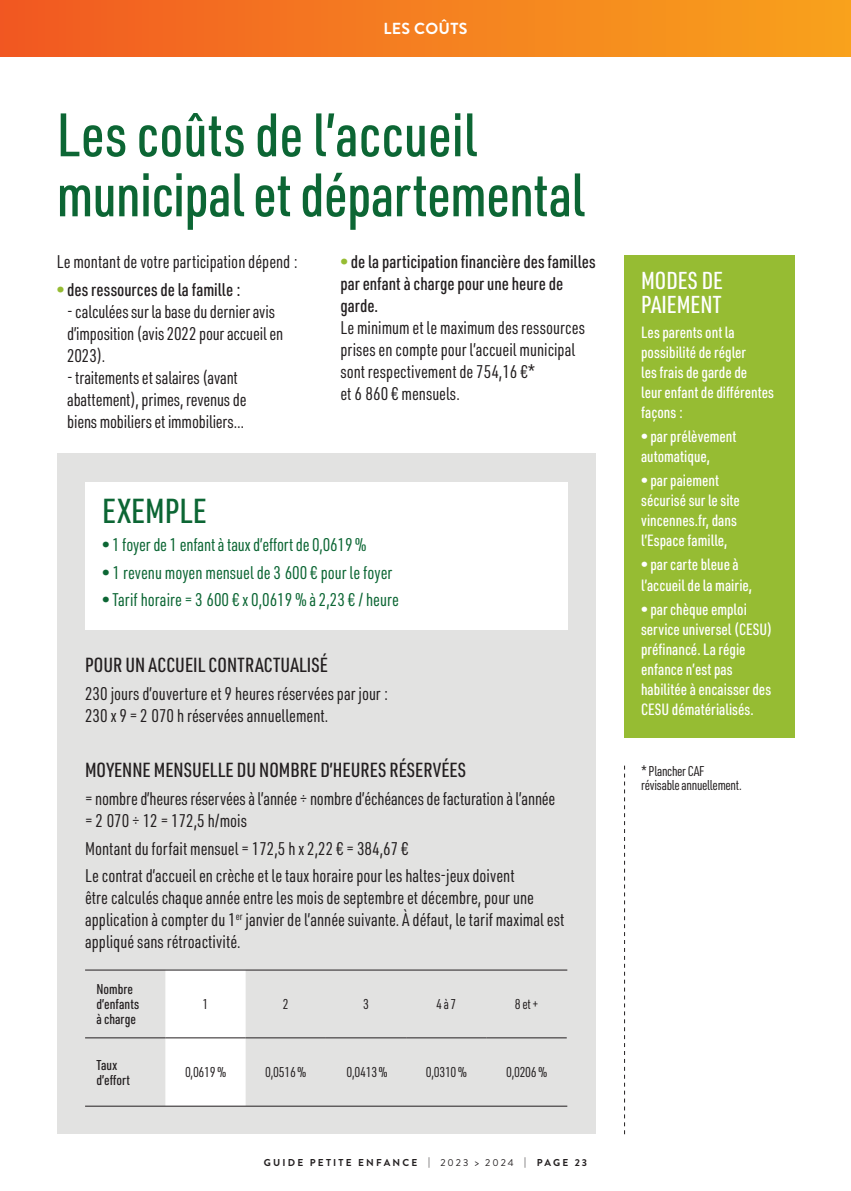
<style>
.page{position:relative;width:851px;height:1191px;background:#fff}
.page>*{position:absolute;margin:0;border:0;box-sizing:border-box;transform-origin:0 0}
.t1{font:500 60px/60px "URWDIN Cond";letter-spacing:-.01em;color:#0c6634}
.t2{font:500 34px "URWDIN Cond";color:#0c6634}
.t3{font:500 24px/24px "URWDIN Cond";color:#fff}
.t4{font:500 20px "URWDIN Cond";color:#231f20}
.t5{font:18px/22px "URWDIN Cond";color:#231f20}
.t6{font:18px "URWDIN Cond";color:#0c6634}
.t7{font:500 18px/22px "URWDIN Cond";color:#231f20}
.t8{font:500 16px/20px "URWDIN Cond";color:#fff}
.t9{font:700 16px "Brandon Grotesque";letter-spacing:.02em;color:#fff}
.t10{font:14px/14px "URWDIN Cond";letter-spacing:-.02em;color:#231f20}
.t11{font:500 14px/15px "URWDIN Cond";color:#231f20}
.t12{font:700 10px "Brandon Grotesque";letter-spacing:.22em;color:#231f20}
.s1{color:#96bc33}
.s2{font-weight:400}
</style>
<div class="page">
<div style="left:0;top:0;width:850px;height:57px;background:linear-gradient(to right,#f15a22,#f8a31c)"></div>
<div style="left:57px;top:454px;width:538px;height:680px;background:#e2e2e1"></div>
<div style="left:165px;top:970px;width:80px;height:135px;background:#fff"></div>
<hr style="left:85px;top:1037px;width:80px;height:1px;background:#231f20">
<hr style="left:165px;top:1037px;width:80px;height:1px;background:#231f20">
<hr style="left:245px;top:1037px;width:81px;height:1px;background:#231f20">
<hr style="left:326px;top:1037px;width:80px;height:1px;background:#231f20">
<hr style="left:406px;top:1037px;width:80px;height:1px;background:#231f20">
<hr style="left:486px;top:1037px;width:80px;height:1px;background:#231f20">
<div style="left:624px;top:255px;width:170px;height:482px;background:#96bc33"></div>
<div style="left:85px;top:482px;width:482px;height:147px;background:#fff"></div>
<hr style="left:85px;top:969px;width:482px;height:1px;background:#231f20">
<hr style="left:85px;top:1105px;width:482px;height:1px;background:#231f20">
<svg style="left:624px;top:765px;width:1px;height:369px"></svg>
<p class="t9" style="left:383px;top:17px;width:85px">LES COÛTS</p>
<h1 class="t1" style="left:57px;top:103px;width:529px">Les coûts de l’accueil municipal et départemental</h1>
<p class="t7" style="left:340px;top:250px;width:256px"><span class="s1">•</span> de la participation financière des familles par enfant à charge pour une heure de garde.</p>
<p class="t5" style="left:340px;top:316px;width:246px">Le minimum et le maximum des ressources prises en compte pour l’accueil municipal sont respectivement de 754,16 €*<br>et 6 860 € mensuels.</p>
<p class="t5" style="left:57px;top:250px;width:242px">Le montant de votre participation dépend :</p>
<p class="t7" style="left:57px;top:278px;width:185px"><span class="s1">•</span> des ressources de la famille :</p>
<p class="t5" style="left:67px;top:300px;width:217px">- calculées sur la base du dernier avis d’imposition(avis 2022 pour accueil en<br>2023).</p>
<p class="t5" style="left:67px;top:366px;width:181px">- traitements et salaires(avant abattement),primes, revenus de biensmobiliers et immobiliers…</p>
<h2 class="t2" style="left:102px;top:489px;width:106px">EXEMPLE</h2>
<p class="t6" style="left:102px;top:533px;width:265px">• 1 foyer de 1 enfantà taux d’effort de 0,0619 %</p>
<p class="t6" style="left:102px;top:560px;width:292px">• 1 revenu moyen mensuel de 3 600 € pour le foyer</p>
<p class="t6" style="left:102px;top:588px;width:298px">• Tarif horaire = 3 600 € x 0,0619 % à 2,23 € / heure</p>
<p class="t4" style="left:85px;top:652px;width:244px">POUR UN ACCUEIL CONTRACTUALISÉ</p>
<p class="t5" style="left:85px;top:682px;width:304px">230 jours d’ouverture et 9 heures réservées par jour :<br>230 x 9 = 2 070 h réservées annuellement.</p>
<p class="t4" style="left:85px;top:757px;width:382px">MOYENNE MENSUELLE DU NOMBRE D’HEURES RÉSERVÉES</p>
<p class="t5" style="left:85px;top:787px;width:472px">= nombre d’heures réservées à l’année ÷ nombre d’échéances de facturation à l’année = 2 070 ÷ 12 = 172,5 h/mois</p>
<p class="t5" style="left:85px;top:834px;width:431px;line-height:27.6px">Montant du forfait mensuel = 172,5 h x 2,22 € = 384,67 €<br>Le contrat d’accueil en crèche et le taux horaire pour les haltes-jeux doivent</p>
<p class="t5" style="left:85px;top:886px;width:481px">être calculés chaque année entre les mois de septembre et décembre, pour une application à compter du 1<sup>er</sup> janvier de l’année suivante. À défaut, le tarif maximal est appliqué sans rétroactivité.</p>
<p class="t11" style="left:96px;top:980px;width:44px">Nombre d’enfants à charge</p>
<p class="t10" style="left:202px;top:996px;width:7px">1</p>
<p class="t10" style="left:283px;top:996px;width:7px">2</p>
<p class="t10" style="left:363px;top:996px;width:7px">3</p>
<p class="t10" style="left:436px;top:996px;width:22px">4 à 7</p>
<p class="t10" style="left:515px;top:996px;width:25px">8 et +</p>
<p class="t11" style="left:96px;top:1056px;width:35px">Taux d’effort</p>
<p class="t10" style="left:185px;top:1064px;width:43px">0,0619%</p>
<p class="t10" style="left:265px;top:1064px;width:43px">0,0516%</p>
<p class="t10" style="left:346px;top:1064px;width:43px">0,0413%</p>
<p class="t10" style="left:426px;top:1064px;width:43px">0,0310%</p>
<p class="t10" style="left:506px;top:1064px;width:43px">0,0206%</p>
<p class="t12" style="left:264px;top:1155px;width:325px">GUIDE PETITE ENFANCE <span class="s2">| 2023 &gt; 2024 |</span> PAGE 23</p>
<h3 class="t3" style="left:641px;top:268px;width:83px">MODES DE<br>PAIEMENT</h3>
<p class="t8" style="left:641px;top:321px;width:134px">Les parents ont la possibilité de régler<br>les frais de garde de<br>leur enfant de différentes façons :</p>
<p class="t8" style="left:641px;top:426px;width:97px">• par prélèvement automatique,</p>
<p class="t8" style="left:641px;top:470px;width:100px">• par paiement sécurisé sur le site vincennes.fr, dans l’Espace famille,</p>
<p class="t8" style="left:641px;top:554px;width:112px">• par carte bleue à l’accueil de la mairie,</p>
<p class="t8" style="left:641px;top:598px;width:133px">• par chèque emploi service universel (CESU) préfinancé. La régie enfance n’est pas habilitée à encaisser des<br>CESU dématérialisés.</p>
<p class="t10" style="left:641px;top:763px;width:102px">* Plancher CAF révisable annuellement.</p>
</div>
